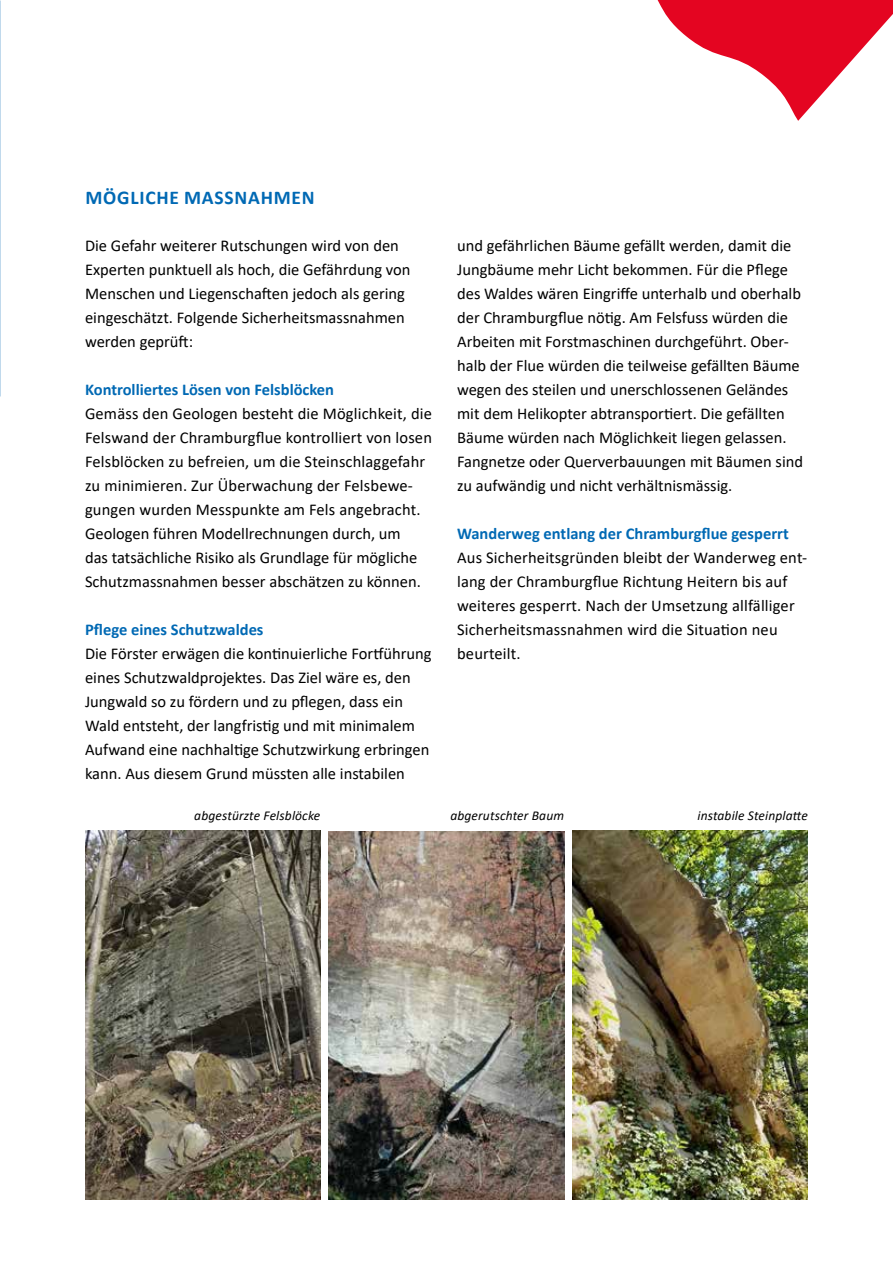
<style>
.page{position:relative;width:893px;height:1263px;background:#fff}
.page>*{position:absolute;margin:0;border:0;box-sizing:border-box;transform-origin:0 0}
.t1{font:700 19.5px "Calibri";letter-spacing:.04em;color:#0069b4}
.t2{font:16.5px/24px "Calibri";color:#000}
.t3{font:700 16.5px "Calibri";color:#0069b4}
.t4{font:italic 13.5px "Calibri";letter-spacing:.01em;color:#000}
</style>
<div class="page">
<img style="left:329px;top:831px;width:235px;height:368px">
<img style="left:85px;top:831px;width:235px;height:368px">
<svg style="left:657px;top:0;width:236px;height:121px"></svg>
<img style="left:573px;top:831px;width:235px;height:368px">
<p class="t1" style="left:85px;top:183px;width:231px">MÖGLICHE MASSNAHMEN</p>
<p class="t2" style="left:85px;top:233px;width:327px">Die Gefahr weiterer Rutschungen wird von den Experten punktuell als hoch, die Gefährdung von Menschen und Liegenschaften jedoch als gering eingeschätzt. Folgende Sicherheitsmassnahmen werden geprüft:</p>
<p class="t3" style="left:85px;top:377px;width:251px">Kontrolliertes Lösen von Felsblöcken</p>
<p class="t2" style="left:85px;top:401px;width:349px">Gemäss den Geologen besteht die Möglichkeit, die Felswand der Chramburgflue kontrolliert von losen Felsblöcken zu befreien, um die Steinschlaggefahr zu minimieren. Zur Überwachung der Felsbewe&shy;gungen wurden Messpunkte am Fels angebracht.<br>Geologen führen Modellrechnungen durch, um<br>das tatsächliche Risiko als Grundlage für mögliche Schutzmassnahmen besser abschätzen zu können.</p>
<p class="t3" style="left:85px;top:617px;width:180px">Pflege eines Schutzwaldes</p>
<p class="t2" style="left:85px;top:641px;width:348px">Die Förster erwägen die kontinuierliche Fortführung eines Schutzwaldprojektes. Das Ziel wäre es, den Jungwald so zu fördern und zu pflegen, dass ein Wald entsteht, der langfristig und mit minimalem Aufwand eine nachhaltige Schutzwirkung erbringen kann. Aus diesem Grund müssten alle instabilen</p>
<p class="t2" style="left:457px;top:233px;width:348px">und gefährlichen Bäume gefällt werden, damit die Jungbäume mehr Licht bekommen. Für die Pflege des Waldes wären Eingriffe unterhalb und oberhalb der Chramburgflue nötig. Am Felsfuss würden die Arbeiten mit Forstmaschinen durchgeführt. Ober&shy;halb der Flue würden die teilweise gefällten Bäume wegen des steilen und unerschlossenen Geländes mit dem Helikopter abtransportiert. Die gefällten Bäume würden nach Möglichkeit liegen gelassen.<br>Fangnetze oder Querverbauungen mit Bäumen sind zu aufwändig und nicht verhältnismässig.</p>
<p class="t3" style="left:457px;top:522px;width:333px">Wanderweg entlang der Chramburgflue gesperrt</p>
<p class="t2" style="left:457px;top:545px;width:352px">Aus Sicherheitsgründen bleibt der Wanderweg ent&shy;lang der Chramburgflue Richtung Heitern bis auf weiteres gesperrt. Nach der Umsetzung allfälliger Sicherheitsmassnahmen wird die Situation neu beurteilt.</p>
<p class="t4" style="left:194px;top:806px;width:128px">abgestürzte Felsblöcke</p>
<p class="t4" style="left:450px;top:806px;width:115px">abgerutschter Baum</p>
<p class="t4" style="left:697px;top:806px;width:112px">instabile Steinplatte</p>
</div>
